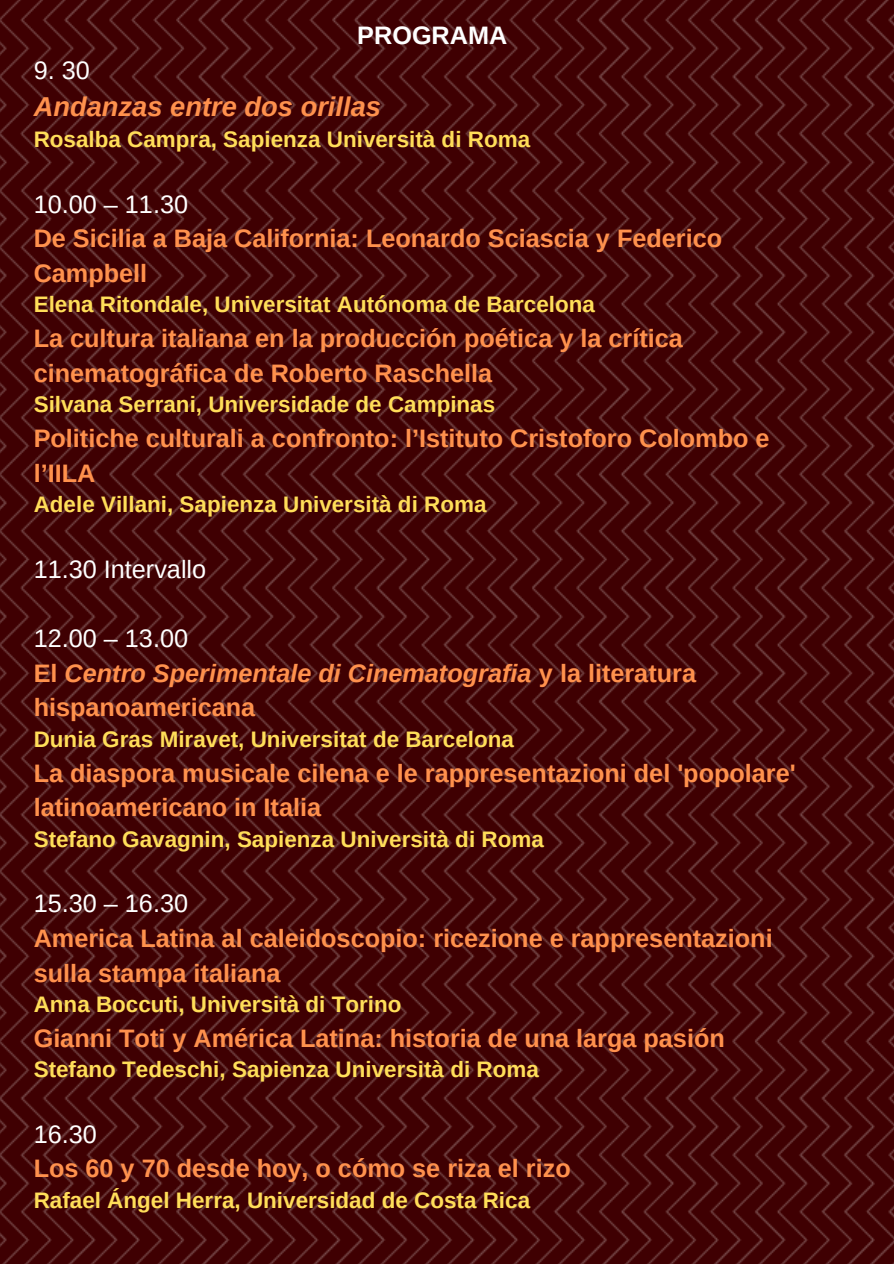
<style>
.page{position:relative;width:894px;height:1264px;background:#fff}
.page>*{position:absolute;margin:0;border:0;box-sizing:border-box;transform-origin:0 0}
.t1{font:italic 700 27.3px "Arimo";color:#ff914d}
.t2{font:700 25.2px/34.7px "Arimo";color:#ff914d}
.t3{font:italic 700 25.2px/34.7px "Arimo";color:#ff914d}
.t4{font:25.2px "Arimo";color:#fff}
.t5{font:700 25.2px "Arimo";color:#fff}
.t6{font:700 22.5px "Arimo";color:#ffde59}
.s1{font-weight:400;font-style:normal;color:#fff}
.s2{font-style:normal}
</style>
<div class="page">
<img style="left:0;top:0;width:893px;height:1263px">
<p class="t5" style="left:357px;top:21px;width:151px">PROGRAMA</p>
<p class="t4" style="left:34px;top:56px;width:58px">9. 30</p>
<p class="t1" style="left:34px;top:91px;width:349px">Andanzas entre dos orillas</p>
<p class="t6" style="left:34px;top:127px;width:498px">Rosalba Campra, Sapienza Università di Roma</p>
<p class="t4" style="left:34px;top:190px;width:156px">10.00 – 11.30</p>
<p class="t2" style="left:34px;top:221px;width:689px">De Sicilia a Baja California: Leonardo Sciascia y Federico<br>Campbell</p>
<p class="t6" style="left:34px;top:292px;width:562px">Elena Ritondale, Universitat Autónoma de Barcelona</p>
<p class="t2" style="left:34px;top:321px;width:650px">La cultura italiana en la producción poética y la crítica cinematográfica de Roberto Raschella</p>
<p class="t6" style="left:34px;top:392px;width:463px">Silvana Serrani, Universidade de Campinas</p>
<p class="t2" style="left:34px;top:421px;width:737px">Politiche culturali a confronto: l’Istituto Cristoforo Colombo e l’IILA</p>
<p class="t6" style="left:34px;top:492px;width:454px">Adele Villani, Sapienza Università di Roma</p>
<p class="t4" style="left:34px;top:555px;width:174px">11.30 Intervallo</p>
<p class="t3" style="left:34px;top:621px;width:663px"><span class="s1">12.00 – 13.00<br></span><span class="s2">El</span> Centro Sperimentale di Cinematografia <span class="s2">y la literatura hispanoamericana</span></p>
<p class="t6" style="left:34px;top:726px;width:481px">Dunia Gras Miravet, Universitat de Barcelona</p>
<p class="t2" style="left:34px;top:755px;width:763px">La diaspora musicale cilena e le rappresentazioni del 'popolare' latinoamericano in Italia</p>
<p class="t6" style="left:34px;top:826px;width:511px">Stefano Gavagnin, Sapienza Università di Roma</p>
<p class="t4" style="left:34px;top:889px;width:156px">15.30 – 16.30</p>
<p class="t2" style="left:34px;top:920px;width:740px">America Latina al caleidoscopio: ricezione e rappresentazioni sulla stampa italiana</p>
<p class="t6" style="left:34px;top:991px;width:369px">Anna Boccuti, Università di Torino</p>
<p class="t2" style="left:34px;top:1020px;width:692px">Gianni Toti y América Latina: historia de una larga pasión</p>
<p class="t6" style="left:34px;top:1056px;width:506px">Stefano Tedeschi, Sapienza Università di Roma</p>
<p class="t4" style="left:34px;top:1119px;width:65px">16.30</p>
<p class="t2" style="left:34px;top:1151px;width:538px">Los 60 y 70 desde hoy, o cómo se riza el rizo</p>
<p class="t6" style="left:34px;top:1187px;width:498px">Rafael Ángel Herra, Universidad de Costa Rica</p>
</div>
